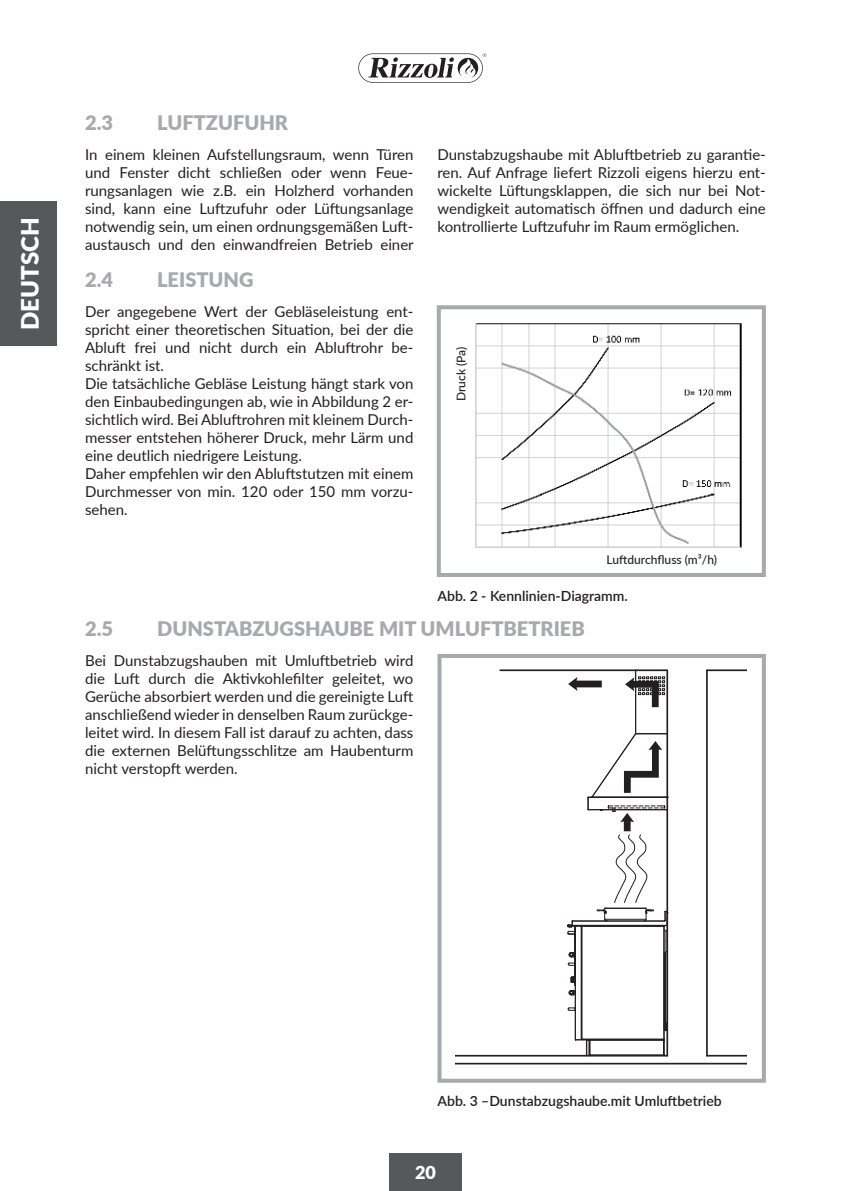
<style>
.page{position:relative;width:851px;height:1191px;background:#fff}
.page>*{position:absolute;margin:0;border:0;box-sizing:border-box;transform-origin:0 0}
.t1{font:900 24px "Lato";color:#fff}
.t2{font:900 20px "Lato";color:#a8a9ad}
.t3{font:900 18px "Lato";color:#fff}
.Normale{font:15px/18px "Lato";color:#231f20;text-align:justify}
.t4{font:600 14px "Lato";color:#231f20}
.t5{font:500 12px "Lato";color:#231f20}
</style>
<div class="page">
<svg style="left:358px;top:53px;width:128px;height:30px"></svg>
<div style="left:0;top:202px;width:56px;height:144px;background:#57585a"></div>
<div style="left:389px;top:1153px;width:72px;height:38px;background:#57585a"></div>
<div style="left:436px;top:305px;width:329px;height:272px;border:4px solid #a8a9ad"></div>
<img style="left:475px;top:323px;width:267px;height:225px">
<div style="left:437px;top:654px;width:328px;height:428px;border:4px solid #a8a9ad"></div>
<hr style="left:664px;top:952px;width:1px;height:75px;background:#231f20">
<hr style="left:635px;top:670px;width:1px;height:63px;background:#231f20">
<hr style="left:706px;top:670px;width:1px;height:385px;background:#231f20">
<hr style="left:666px;top:670px;width:2px;height:385px;background:#231f20">
<hr style="left:590px;top:1040px;width:73px;height:1px;background:#231f20">
<hr style="left:582px;top:1038px;width:81px;height:1px;background:#231f20">
<hr style="left:663px;top:926px;width:1px;height:113px;background:#231f20">
<hr style="left:665px;top:952px;width:1px;height:77px;background:#231f20">
<hr style="left:575px;top:926px;width:1px;height:113px;background:#231f20">
<hr style="left:580px;top:926px;width:1px;height:113px;background:#231f20">
<hr style="left:581px;top:926px;width:1px;height:113px;background:#231f20">
<svg style="left:567px;top:1007px;width:8px;height:4px"></svg>
<svg style="left:663px;top:1022px;width:4px;height:9px"></svg>
<hr style="left:582px;top:1039px;width:81px;height:1px;background:#231f20">
<svg style="left:662px;top:1038px;width:3px;height:16px"></svg>
<svg style="left:575px;top:1038px;width:16px;height:16px"></svg>
<hr style="left:500px;top:669px;width:166px;height:2px;background:#231f20">
<hr style="left:456px;top:1062px;width:290px;height:2px;background:#231f20">
<hr style="left:706px;top:669px;width:40px;height:2px;background:#231f20">
<hr style="left:456px;top:1054px;width:211px;height:2px;background:#231f20">
<hr style="left:706px;top:1054px;width:40px;height:2px;background:#231f20">
<svg style="left:568px;top:677px;width:33px;height:14px"></svg>
<svg style="left:625px;top:669px;width:43px;height:38px"></svg>
<svg style="left:567px;top:733px;width:100px;height:263px"></svg>
<h1 class="t1" style="left:12px;top:330px;width:114px;rotate:-90deg">DEUTSCH</h1>
<p class="t2" style="left:85px;top:107px;width:29px">2.3</p>
<p class="t2" style="left:157px;top:107px;width:132px">LUFTZUFUHR</p>
<p class="Normale" style="left:85px;top:144px;width:330px">In einem kleinen Aufstellungsraum, wenn Türen und Fenster dicht schließen oder wenn Feue&shy;rungsanlagen wie z.B. ein Holzherd vorhanden sind, kann eine Luftzufuhr oder Lüftungsanlage notwendig sein, um einen ordnungsgemäßen Luft&shy;austausch und den einwandfreien Betrieb einer</p>
<p class="Normale" style="left:437px;top:144px;width:330px">Dunstabzugshaube mit Abluftbetrieb zu garantie&shy;ren. Auf Anfrage liefert Rizzoli eigens hierzu ent&shy;wickelte Lüftungsklappen, die sich nur bei Not&shy;wendigkeit automatisch öffnen und dadurch eine kontrollierte Luftzufuhr im Raum ermöglichen.</p>
<p class="t2" style="left:85px;top:264px;width:29px">2.4</p>
<p class="t2" style="left:157px;top:264px;width:98px">LEISTUNG</p>
<p class="Normale" style="left:85px;top:302px;width:330px">Der angegebene Wert der Gebläseleistung ent&shy;spricht einer theoretischen Situation, bei der die Abluft frei und nicht durch ein Abluftrohr be&shy;schränkt ist.</p>
<p class="Normale" style="left:85px;top:374px;width:330px">Die tatsächliche Gebläse Leistung hängt stark von den Einbaubedingungen ab, wie in Abbildung 2 er&shy;sichtlich wird. Bei Abluftrohren mit kleinem Durch&shy;messer entstehen höherer Druck, mehr Lärm und eine deutlich niedrigere Leistung.</p>
<p class="Normale" style="left:85px;top:464px;width:330px">Daher empfehlen wir den Abluftstutzen mit einem Durchmesser von min. 120 oder 150 mm vorzu&shy;sehen.</p>
<p class="t5" style="left:452px;top:401px;width:56px;rotate:-90deg">Druck (Pa)</p>
<p class="t5" style="left:606px;top:550px;width:112px">Luftdurchfluss (m³/h)</p>
<p class="t4" style="left:437px;top:586px;width:192px">Abb. 2 - Kennlinien-Diagramm.</p>
<p class="t2" style="left:85px;top:613px;width:29px">2.5</p>
<p class="t2" style="left:157px;top:613px;width:429px">DUNSTABZUGSHAUBE MIT UMLUFTBETRIEB</p>
<p class="Normale" style="left:85px;top:651px;width:330px">Bei Dunstabzugshauben mit Umluftbetrieb wird die Luft durch die Aktivkohlefilter geleitet, wo Gerüche absorbiert werden und die gereinigte Luft anschließend wieder in denselben Raum zurückge&shy;leitet wird. In diesem Fall ist darauf zu achten, dass die externen Belüftungsschlitze am Haubenturm nicht verstopft werden.</p>
<p class="t4" style="left:437px;top:1090px;width:286px">Abb. 3 –Dunstabzugshaube.mit Umluftbetrieb</p>
<p class="t3" style="left:415px;top:1158px;width:22px">20</p>
</div>
